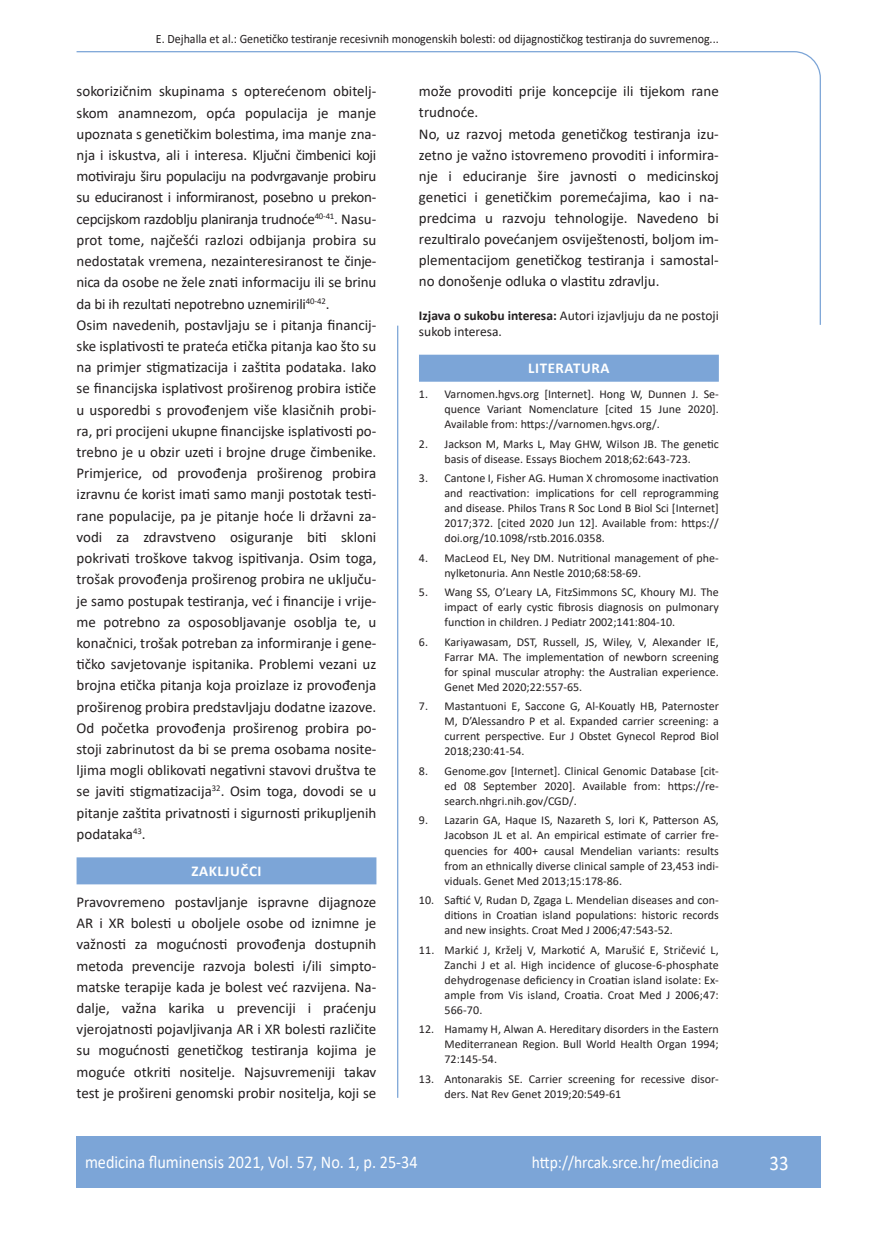
<style>
.page{position:relative;width:872px;height:1234px;background:#fff}
.page>*{position:absolute;margin:0;border:0;box-sizing:border-box;transform-origin:0 0}
.t1{font:21px "Calibri";color:#fff;scale:.9 1}
.t2{font:18px "Calibri";color:#fff;scale:.9 1}
.t3{font:17.25px "Calibri";color:#fff;scale:.9 1}
.osnovni_tekst{font:15px/21.1px "Calibri";color:#231f20;text-align:justify}
.naslov_ruler{font:700 15px "Calibri";letter-spacing:.04em;color:#fff}
.izjava{font:13.5px/16.5px "Calibri";color:#231f20}
.glava{font:12.75px "Calibri";color:#231f20;scale:.94 1}
.literatura{font:12px/15px "Calibri";color:#231f20;text-align:justify}
.s1{font-weight:700}
</style>
<div class="page">
<svg style="left:76px;top:51px;width:745px;height:275px"></svg>
<hr style="left:397px;top:325px;width:1px;height:772px;background:#7ca5d7">
<div style="left:77px;top:1135px;width:744px;height:51px;background:#7ca5d7"></div>
<div style="left:77px;top:857px;width:299px;height:27px;background:#7ca5d7"></div>
<div style="left:419px;top:354px;width:300px;height:27px;background:#7ca5d7"></div>
<p class="glava" style="left:156px;top:29px;width:600px">E. Dejhalla et al.: Genetičko testiranje recesivnih monogenskih bolesti: od dijagnostičkog testiranja do suvremenog...</p>
<p class="osnovni_tekst" style="left:77px;top:80px;width:301px">sokorizičnim skupinama s opterećenom obitelj&shy;skom anamnezom, opća populacija je manje upoznata s genetičkim bolestima, ima manje zna&shy;nja i iskustva, ali i interesa. Ključni čimbenici koji motiviraju širu populaciju na podvrgavanje probiru su educiranost i informiranost, posebno u prekon&shy;cepcijskom razdoblju planiranja trudnoće<sup>40-41</sup>. Nasu&shy;prot tome, najčešći razlozi odbijanja probira su nedostatak vremena, nezainteresiranost te činje&shy;nica da osobe ne žele znati informaciju ili se brinu da bi ih rezultati nepotrebno uznemirili<sup>40-42</sup>.</p>
<p class="osnovni_tekst" style="left:77px;top:314px;width:301px">Osim navedenih, postavljaju se i pitanja financij&shy;ske isplativosti te prateća etička pitanja kao što su na primjer stigmatizacija i zaštita podataka. Iako se financijska isplativost proširenog probira ističe u usporedbi s provođenjem više klasičnih probi&shy;ra, pri procijeni ukupne financijske isplativosti po&shy;trebno je u obzir uzeti i brojne druge čimbenike.<br>Primjerice, od provođenja proširenog probira izravnu će korist imati samo manji postotak testi&shy;rane populacije, pa je pitanje hoće li državni za&shy;vodi za zdravstveno osiguranje biti skloni pokrivati troškove takvog ispitivanja. Osim toga, trošak provođenja proširenog probira ne uključu&shy;je samo postupak testiranja, već i financije i vrije&shy;me potrebno za osposobljavanje osoblja te, u konačnici, trošak potreban za informiranje i gene&shy;tičko savjetovanje ispitanika. Problemi vezani uz brojna etička pitanja koja proizlaze iz provođenja proširenog probira predstavljaju dodatne izazove.<br>Od početka provođenja proširenog probira po&shy;stoji zabrinutost da bi se prema osobama nosite&shy;ljima mogli oblikovati negativni stavovi društva te se javiti stigmatizacija<sup>32</sup>. Osim toga, dovodi se u pitanje zaštita privatnosti i sigurnosti prikupljenih podataka<sup>43</sup>.</p>
<p class="naslov_ruler" style="left:191px;top:860px;width:72px">ZAKLJUČCI</p>
<p class="osnovni_tekst" style="left:77px;top:890px;width:301px">Pravovremeno postavljanje ispravne dijagnoze AR i XR bolesti u oboljele osobe od iznimne je važnosti za mogućnosti provođenja dostupnih metoda prevencije razvoja bolesti i/ili simpto&shy;matske terapije kada je bolest već razvijena. Na&shy;dalje, važna karika u prevenciji i praćenju vjerojatnosti pojavljivanja AR i XR bolesti različite su mogućnosti genetičkog testiranja kojima je moguće otkriti nositelje. Najsuvremeniji takav test je prošireni genomski probir nositelja, koji se</p>
<p class="osnovni_tekst" style="left:419px;top:80px;width:301px">može provoditi prije koncepcije ili tijekom rane trudnoće.</p>
<p class="osnovni_tekst" style="left:419px;top:123px;width:301px">No, uz razvoj metoda genetičkog testiranja izu&shy;zetno je važno istovremeno provoditi i informira&shy;nje i educiranje šire javnosti o medicinskoj genetici i genetičkim poremećajima, kao i na&shy;predcima u razvoju tehnologije. Navedeno bi rezultiralo povećanjem osviještenosti, boljom im&shy;plementacijom genetičkog testiranja i samostal&shy;no donošenje odluka o vlastitu zdravlju.</p>
<p class="izjava" style="left:419px;top:306px;width:301px"><span class="s1">Izjava o sukobu interesa:</span> Autori izjavljuju da ne postoji sukob interesa.</p>
<p class="naslov_ruler" style="left:528px;top:358px;width:83px">LITERATURA</p>
<p class="literatura" style="left:444px;top:386px;width:276px;text-indent:-26px">1. Varnomen.hgvs.org [Internet]. Hong W, Dunnen J. Se&shy;quence Variant Nomenclature [cited 15 June 2020].<br>Available from: https://varnomen.hgvs.org/.</p>
<p class="literatura" style="left:419px;top:435px;width:301px;text-align:center">2. Jackson M, Marks L, May GHW, Wilson JB. The genetic basis of disease. Essays Biochem 2018;62:643-723.</p>
<p class="literatura" style="left:444px;top:470px;width:276px;text-indent:-26px">3. Cantone I, Fisher AG. Human X chromosome inactivation and reactivation: implications for cell reprogramming and disease. Philos Trans R Soc Lond B Biol Sci [Internet] 2017;372. [cited 2020 Jun 12]. Available from: https:// doi.org/10.1098/rstb.2016.0358.</p>
<p class="literatura" style="left:444px;top:549px;width:276px;text-indent:-26px">4. MacLeod EL, Ney DM. Nutritional management of phe&shy;nylketonuria. Ann Nestle 2010;68:58-69.</p>
<p class="literatura" style="left:444px;top:584px;width:276px;text-indent:-26px">5. Wang SS, O’Leary LA, FitzSimmons SC, Khoury MJ. The impact of early cystic fibrosis diagnosis on pulmonary function in children. J Pediatr 2002;141:804-10.</p>
<p class="literatura" style="left:444px;top:633px;width:276px;text-indent:-26px">6. Kariyawasam, DST, Russell, JS, Wiley, V, Alexander IE, Farrar MA. The implementation of newborn screening for spinal muscular atrophy: the Australian experience.<br>Genet Med 2020;22:557-65.</p>
<p class="literatura" style="left:444px;top:698px;width:276px;text-indent:-26px">7. Mastantuoni E, Saccone G, Al-Kouatly HB, Paternoster M, D’Alessandro P et al. Expanded carrier screening: a current perspective. Eur J Obstet Gynecol Reprod Biol 2018;230:41-54.</p>
<p class="literatura" style="left:444px;top:762px;width:276px;text-indent:-26px">8. Genome.gov [Internet]. Clinical Genomic Database [cit&shy;ed 08 September 2020]. Available from: https://re&shy;search.nhgri.nih.gov/CGD/.</p>
<p class="literatura" style="left:444px;top:812px;width:276px;text-indent:-26px">9. Lazarin GA, Haque IS, Nazareth S, Iori K, Patterson AS, Jacobson JL et al. An empirical estimate of carrier fre&shy;quencies for 400+ causal Mendelian variants: results from an ethnically diverse clinical sample of 23,453 indi&shy;viduals. Genet Med 2013;15:178-86.</p>
<p class="literatura" style="left:444px;top:892px;width:276px;text-indent:-26px">10. Saftić V, Rudan D, Zgaga L. Mendelian diseases and con&shy;ditions in Croatian island populations: historic records and new insights. Croat Med J 2006;47:543-52.</p>
<p class="literatura" style="left:444px;top:941px;width:276px;text-indent:-26px">11. Markić J, Krželj V, Markotić A, Marušić E, Stričević L, Zanchi J et al. High incidence of glucose-6-phosphate dehydrogenase deficiency in Croatian island isolate: Ex&shy;ample from Vis island, Croatia. Croat Med J 2006;47:<br>566-70.</p>
<p class="literatura" style="left:444px;top:1021px;width:276px;text-indent:-26px">12. Hamamy H, Alwan A. Hereditary disorders in the Eastern Mediterranean Region. Bull World Health Organ 1994; 72:145-54.</p>
<p class="literatura" style="left:444px;top:1070px;width:276px;text-indent:-26px">13. Antonarakis SE. Carrier screening for recessive disor&shy;ders. Nat Rev Genet 2019;20:549-61</p>
<p class="t2" style="left:85px;top:1149px;width:371px">medicina fluminensis 2021, Vol. 57, No. 1, p. 25-34</p>
<p class="t3" style="left:532px;top:1150px;width:209px">http://hrcak.srce.hr/medicina</p>
<p class="t1" style="left:769px;top:1147px;width:23px">33</p>
</div>
